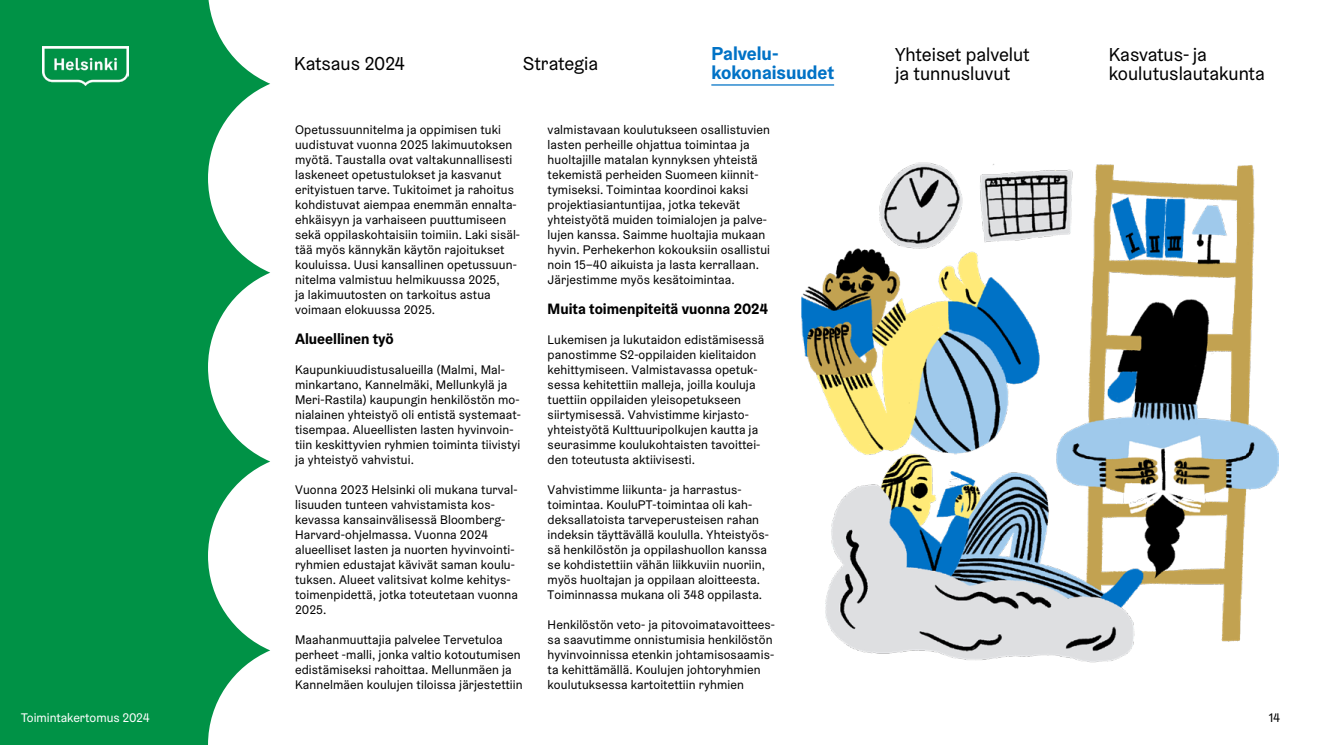
<style>
.page{position:relative;width:1323px;height:745px;background:#fff}
.page>*{position:absolute;margin:0;border:0;box-sizing:border-box;transform-origin:0 0}
.t1{font:18.75px/18.8px "Helsinki Grotesk";color:#000}
.t2{font:700 18.75px/18.8px "Helsinki Grotesk";color:#0072c6}
.t3{font:700 15px "Helsinki Grotesk";color:#000}
.Leipis{font:12.5px/15px "Helsinki Grotesk";letter-spacing:.01em;color:#000}
.t4{font:12.5px "Helsinki Grotesk";color:#fff}
</style>
<div class="page">
<svg style="left:0;top:0;width:270px;height:744px;fill:#009246"></svg>
<img style="left:43px;top:46px;width:85px;height:40px">
<hr style="left:711px;top:84px;width:123px;height:1px;background:#0072c6">
<img style="left:801px;top:162px;width:478px;height:501px">
<h1 class="t1" style="left:294px;top:54px;width:112px">Katsaus 2024</h1>
<h1 class="t2" style="left:711px;top:44px;width:124px">Palvelu&shy;kokonaisuudet</h1>
<h1 class="t1" style="left:523px;top:54px;width:77px">Strategia</h1>
<h1 class="t1" style="left:895px;top:45px;width:136px">Yhteiset palvelut ja tunnusluvut</h1>
<p class="Leipis" style="left:295px;top:122px;width:227px">Opetussuunnitelma ja oppimisen tuki uudistuvat vuonna 2025 lakimuutoksen myötä. Taustalla ovat valtakunnallisesti laskeneet opetustulokset ja kasvanut erityistuen tarve. Tukitoimet ja rahoitus kohdistuvat aiempaa enemmän ennalta&shy;ehkäisyyn ja varhaiseen puuttumiseen sekä oppilaskohtaisiin toimiin. Laki sisäl&shy;tää myös kännykän käytön rajoitukset kouluissa. Uusi kansallinen opetussuun&shy;nitelma valmistuu helmikuussa 2025,<br>ja lakimuutosten on tarkoitus astua voimaan elokuussa 2025.</p>
<h3 class="t3" style="left:295px;top:329px;width:100px">Alueellinen työ</h3>
<p class="Leipis" style="left:295px;top:362px;width:227px">Kaupunkiuudistusalueilla (Malmi, Mal&shy;minkartano, Kannelmäki, Mellunkylä ja Meri-Rastila) kaupungin henkilöstön mo&shy;nialainen yhteistyö oli entistä systemaat&shy;tisempaa. Alueellisten lasten hyvinvoin&shy;tiin keskittyvien ryhmien toiminta tiivistyi ja yhteistyö vahvistui.</p>
<p class="Leipis" style="left:295px;top:482px;width:224px">Vuonna 2023 Helsinki oli mukana turval&shy;lisuuden tunteen vahvistamista kos&shy;kevassa kansainvälisessä Bloomberg-Harvard-ohjelmassa. Vuonna 2024 alueelliset lasten ja nuorten hyvinvointi&shy;ryhmien edustajat kävivät saman koulu&shy;tuksen. Alueet valitsivat kolme kehitys&shy;toimenpidettä, jotka toteutetaan vuonna 2025.</p>
<p class="Leipis" style="left:295px;top:632px;width:229px">Maahanmuuttajia palvelee Tervetuloa perheet -malli, jonka valtio kotoutumisen edistämiseksi rahoittaa. Mellunmäen ja Kannelmäen koulujen tiloissa järjestettiin</p>
<p class="Leipis" style="left:548px;top:122px;width:224px">valmistavaan koulutukseen osallistuvien lasten perheille ohjattua toimintaa ja huoltajille matalan kynnyksen yhteistä tekemistä perheiden Suomeen kiinnit&shy;tymiseksi. Toimintaa koordinoi kaksi projektiasiantuntijaa, jotka tekevät yhteistyötä muiden toimialojen ja palve&shy;lujen kanssa. Saimme huoltajia mukaan hyvin. Perhekerhon kokouksiin osallistui noin 15–40 aikuista ja lasta kerrallaan.<br>Järjestimme myös kesätoimintaa.</p>
<h3 class="t3" style="left:548px;top:299px;width:222px">Muita toimenpiteitä vuonna 2024</h3>
<p class="Leipis" style="left:548px;top:332px;width:218px">Lukemisen ja lukutaidon edistämisessä panostimme S2-oppilaiden kielitaidon kehittymiseen. Valmistavassa opetuk&shy;sessa kehitettiin malleja, joilla kouluja tuettiin oppilaiden yleisopetukseen siirtymisessä. Vahvistimme kirjasto&shy;yhteistyötä Kulttuuripolkujen kautta ja seurasimme koulukohtaisten tavoittei&shy;den toteutusta aktiivisesti.</p>
<p class="Leipis" style="left:548px;top:482px;width:223px">Vahvistimme liikunta- ja harrastus&shy;toimintaa. KouluPT-toimintaa oli kah&shy;deksallatoista tarveperusteisen rahan indeksin täyttävällä koululla. Yhteistyös&shy;sä henkilöstön ja oppilashuollon kanssa se kohdistettiin vähän liikkuviin nuoriin, myös huoltajan ja oppilaan aloitteesta.<br>Toiminnassa mukana oli 348 oppilasta.</p>
<p class="Leipis" style="left:548px;top:617px;width:229px">Henkilöstön veto- ja pitovoimatavoittees&shy;sa saavutimme onnistumisia henkilöstön hyvinvoinnissa etenkin johtamisosaamis&shy;ta kehittämällä. Koulujen johtoryhmien koulutuksessa kartoitettiin ryhmien</p>
<h1 class="t1" style="left:1109px;top:45px;width:158px">Kasvatus- ja koulutuslautakunta</h1>
<p class="t4" style="left:21px;top:709px;width:130px">Toimintakertomus 2024</p>
<p class="Leipis" style="left:1269px;top:710px;width:13px">14</p>
</div>
